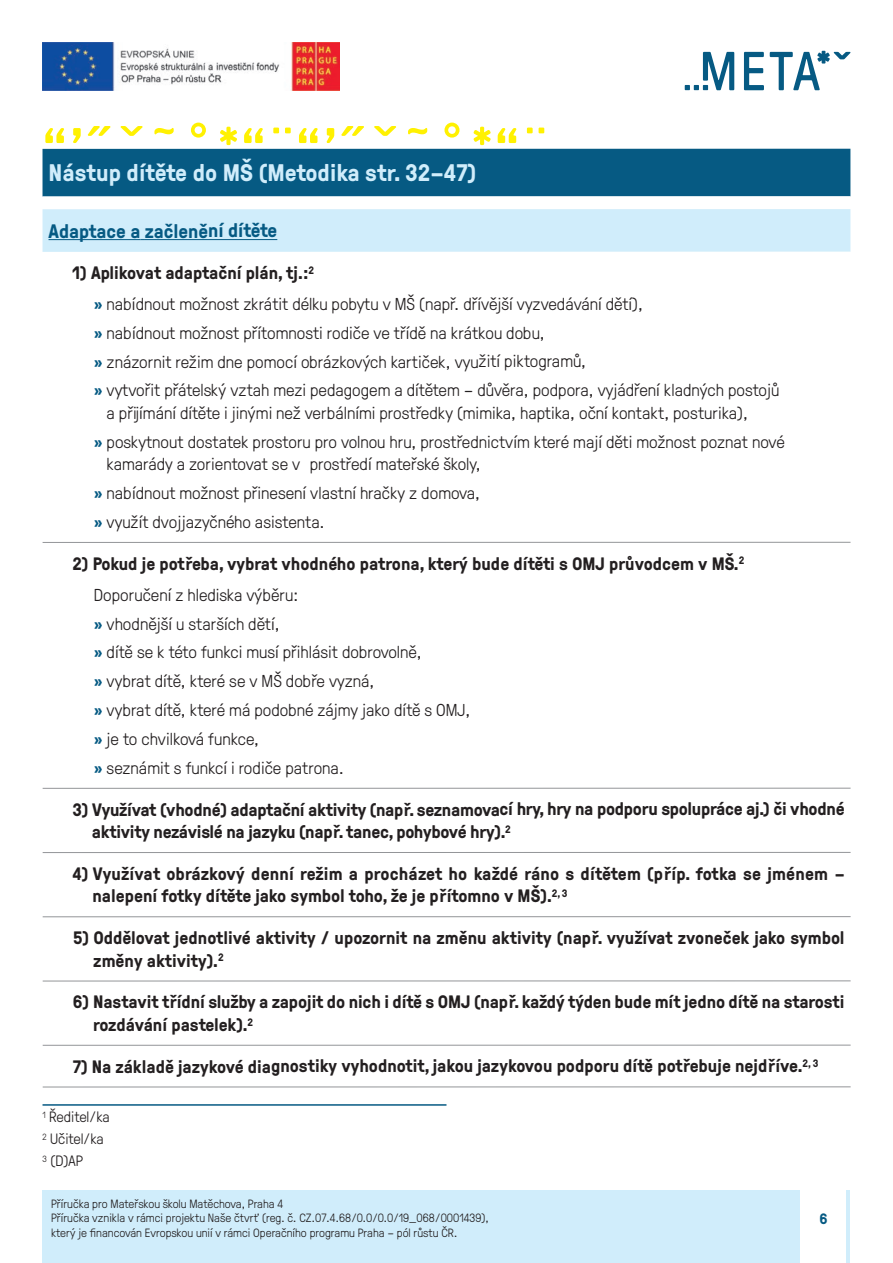
<style>
.page{position:relative;width:893px;height:1263px;background:#fff}
.page>*{position:absolute;margin:0;border:0;box-sizing:border-box;transform-origin:0 0}
.t1{font:300 68.1px "GT Pressura";color:#fff101}
.t2{font:700 24px "GT Pressura";color:#d0edfb}
.t3{font:700 19.5px "GT Pressura";color:#065a83}
.t4{font:700 18px/22.5px "GT Pressura";letter-spacing:-.005em;color:#231f20}
.t5{font:300 17.25px/29px "GT Pressura";color:#231f20}
.t6{font:300 15px/22.2px "GT Pressura";letter-spacing:-.01em;color:#231f20}
.t7{font:700 15px "GT Pressura";color:#065a83}
.t8{font:300 12px/14.4px "GT Pressura";color:#231f20}
.s1{font-weight:700;color:#065a83}
</style>
<div class="page">
<div style="left:43px;top:1191px;width:807px;height:72px;background:#d0edfb"></div>
<img style="left:43px;top:43px;width:297px;height:47px">
<div style="left:801px;top:1191px;width:45px;height:72px;background:#fff"></div>
<svg style="left:744px;top:52px;width:20px;height:38px"></svg>
<svg style="left:770px;top:51px;width:80px;height:39px"></svg>
<svg style="left:685px;top:52px;width:49px;height:38px"></svg>
<div style="left:43px;top:149px;width:807px;height:48px;background:#065a83"></div>
<div style="left:43px;top:196px;width:807px;height:13px;background:#fff"></div>
<div style="left:43px;top:209px;width:807px;height:43px;background:#d0edfb"></div>
<hr style="left:49px;top:239px;width:91px;height:1px;background:#065a83">
<hr style="left:145px;top:239px;width:132px;height:1px;background:#065a83">
<hr style="left:43px;top:542px;width:807px;height:1px;background:#939598">
<hr style="left:43px;top:788px;width:808px;height:1px;background:#939598">
<hr style="left:43px;top:852px;width:808px;height:1px;background:#939598">
<hr style="left:43px;top:916px;width:808px;height:1px;background:#939598">
<hr style="left:43px;top:980px;width:808px;height:1px;background:#939598">
<hr style="left:43px;top:1045px;width:808px;height:1px;background:#939598">
<hr style="left:43px;top:1086px;width:808px;height:1px;background:#939598">
<hr style="left:43px;top:1104px;width:403px;height:2px;background:#065a83">
<h1 class="t1" style="left:43px;top:128px;width:509px">“ʼ˝ˇ˜˚*“¨“ʼ˝ˇ˜˚*“¨</h1>
<h2 class="t2" style="left:49px;top:164px;width:429px">Nástup dítěte do MŠ (Metodika str. 32–47)</h2>
<p class="t3" style="left:49px;top:224px;width:230px">Adaptace a začlenění dítěte</p>
<p class="t4" style="left:73px;top:263px;width:243px">1) Aplikovat adaptační plán, tj.:<sup>2</sup></p>
<p class="t5" style="left:94px;top:291px;width:687px"><span class="s1">»</span> nabídnout možnost zkrátit délku pobytu v MŠ (např. dřívější vyzvedávání dětí),<br><span class="s1">»</span> nabídnout možnost přítomnosti rodiče ve třídě na krátkou dobu,<br><span class="s1">»</span> znázornit režim dne pomocí obrázkových kartiček, využití piktogramů,<br><span class="s1">»</span> vytvořit přátelský vztah mezi pedagogem a dítětem – důvěra, podpora, vyjádření kladných postojů</p>
<p class="t5" style="left:94px;top:400px;width:692px;text-indent:13px">a přĳímání dítěte i jinými než verbálními prostředky (mimika, haptika, oční kontakt, posturika),<br><span class="s1">»</span> poskytnout dostatek prostoru pro volnou hru, prostřednictvím které mají děti možnost poznat nové</p>
<p class="t5" style="left:94px;top:451px;width:388px;text-align:justify;text-indent:13px">kamarády a zorientovat se v prostředí mateřské školy, <span class="s1">»</span> nabídnout možnost přinesení vlastní hračky z domova, <span class="s1">»</span> využít dvojjazyčného asistenta.</p>
<p class="t4" style="left:73px;top:554px;width:673px">2) Pokud je potřeba, vybrat vhodného patrona, který bude dítěti s OMJ průvodcem v MŠ.<sup>2</sup></p>
<p class="t5" style="left:94px;top:582px;width:378px">Doporučení z hlediska výběru:<br><span class="s1">»</span> vhodnější u starších dětí,<br><span class="s1">»</span> dítě se k této funkci musí přihlásit dobrovolně,<br><span class="s1">»</span> vybrat dítě, které se v MŠ dobře vyzná,<br><span class="s1">»</span> vybrat dítě, které má podobné zájmy jako dítě s OMJ, <span class="s1">»</span> je to chvilková funkce,<br><span class="s1">»</span> seznámit s funkcí i rodiče patrona.</p>
<p class="t4" style="left:92px;top:800px;width:754px;text-indent:-19px">3) Využívat (vhodné) adaptační aktivity (např. seznamovací hry, hry na podporu spolupráce aj.) či vhodné aktivity nezávislé na jazyku (např. tanec, pohybové hry).<sup>2</sup></p>
<p class="t4" style="left:93px;top:864px;width:754px;text-indent:-20px">4) Využívat obrázkový denní režim a procházet ho každé ráno s dítětem (příp. fotka se jménem – nalepení fotky dítěte jako symbol toho, že je přítomno v MŠ).<sup>2,</sup> <sup>3</sup></p>
<p class="t4" style="left:93px;top:928px;width:753px;text-indent:-21px">5) Oddělovat jednotlivé aktivity / upozornit na změnu aktivity (např. využívat zvoneček jako symbol změny aktivity).<sup>2</sup></p>
<p class="t4" style="left:93px;top:992px;width:753px;text-indent:-20px">6) Nastavit třídní služby a zapojit do nich i dítě s OMJ (např. každý týden bude mít jedno dítě na starosti rozdávání pastelek).<sup>2</sup></p>
<p class="t4" style="left:73px;top:1057px;width:747px">7) Na základě jazykové diagnostiky vyhodnotit, jakou jazykovou podporu dítě potřebuje nejdříve.<sup>2,</sup> <sup>3</sup></p>
<p class="t6" style="left:43px;top:1107px;width:69px"><sup>1</sup> Ředitel/ka<br><sup>2</sup> Učitel/ka<br><sup>3</sup> (D)AP</p>
<p class="t8" style="left:51px;top:1197px;width:439px">Příručka pro Mateřskou školu Matěchova, Praha 4<br>Příručka vznikla v rámci projektu Naše čtvrť (reg. č. CZ.07.4.68/0.0/0.0/19_068/0001439), který je financován Evropskou unií v rámci Operačního programu Praha – pól růstu ČR.</p>
<p class="t7" style="left:819px;top:1213px;width:10px">6</p>
</div>
